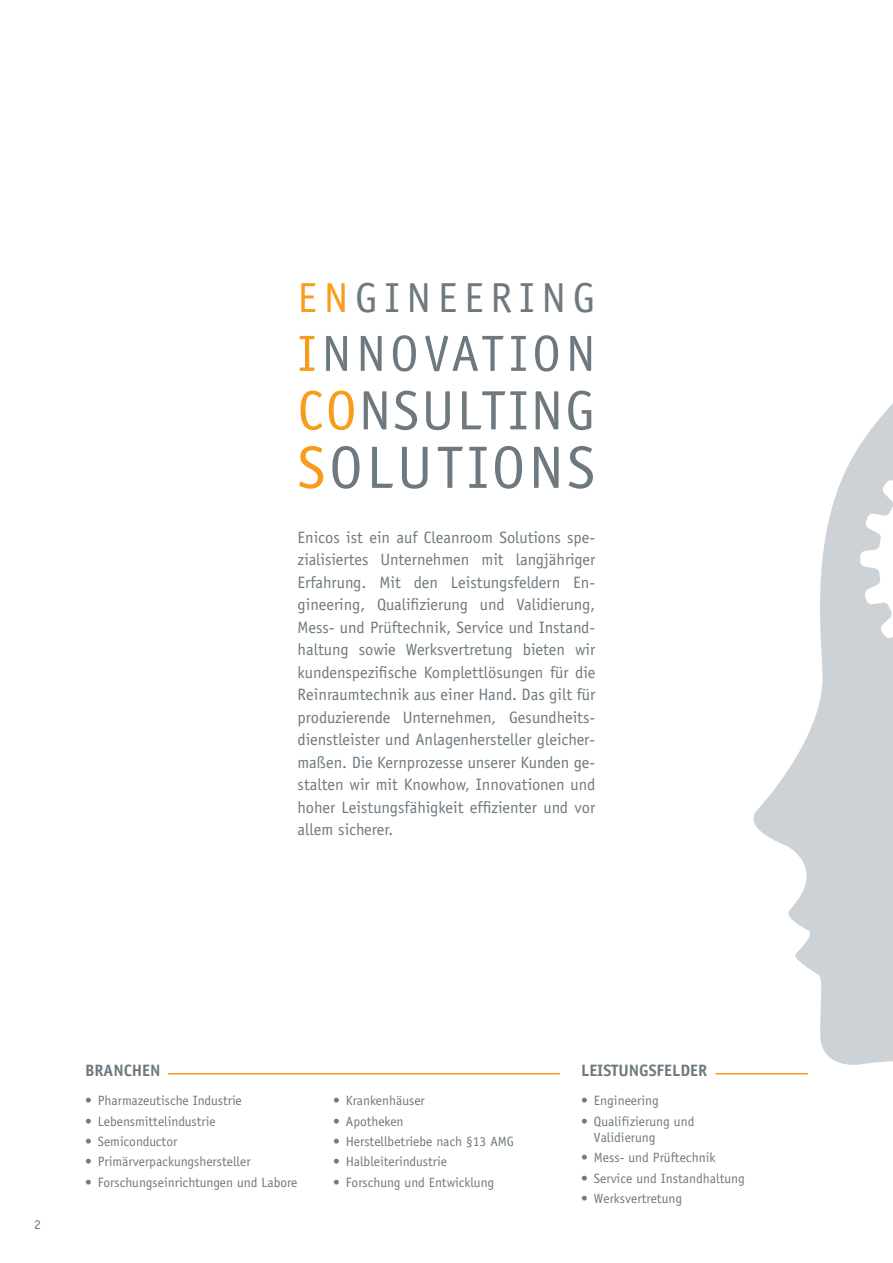
<style>
.page{position:relative;width:893px;height:1263px;background:#fff}
.page>*{position:absolute;margin:0;border:0;box-sizing:border-box;transform-origin:0 0}
.t1{font:60px "Officina Sans";letter-spacing:.065em;color:#6e797f}
.t2{font:55.5px "Officina Sans";letter-spacing:.045em;color:#6e797f}
.t3{font:51px "Officina Sans";letter-spacing:.105em;color:#6e797f}
.t4{font:42px "Officina Sans";letter-spacing:.165em;color:#6e797f}
.t5{font:16.5px/22.5px "Officina Sans";color:#6e797f;text-align:justify}
.t6{font:700 16.5px "Officina Sans";color:#6e797f}
.t7{font:13.5px/16.2px "Officina Sans";color:#6e797f}
.s1{color:#f89c1c}
</style>
<div class="page">
<svg style="left:749px;top:403px;width:144px;height:672px"></svg>
<svg style="left:860px;top:433px;width:33px;height:255px"></svg>
<hr style="left:168px;top:1073px;width:392px;height:1px;background:#f89c1c">
<hr style="left:715px;top:1073px;width:93px;height:1px;background:#f89c1c">
<h3 class="t4" style="left:298px;top:274px;width:299px"><span class="s1">EN</span>GINEERING</h3>
<h3 class="t3" style="left:298px;top:324px;width:299px"><span class="s1">I</span>NNOVATION</h3>
<h2 class="t2" style="left:298px;top:378px;width:299px"><span class="s1">CO</span>NSULTING</h2>
<h1 class="t1" style="left:298px;top:432px;width:299px"><span class="s1">S</span>OLUTIONS</h1>
<p class="t5" style="left:298px;top:526px;width:299px">Enicos ist ein auf Cleanroom Solutions spe&shy;zialisiertes Unternehmen mit langjähriger Erfahrung. Mit den Leistungsfeldern En&shy;gineering, Qualifizierung und Validierung, Mess- und Prüftechnik, Service und Instand&shy;haltung sowie Werksvertretung bieten wir kundenspezifische Komplettlösungen für die Reinraumtechnik aus einer Hand. Das gilt für produzierende Unternehmen, Gesundheits&shy;dienstleister und Anlagenhersteller gleicher&shy;maßen. Die Kernprozesse unserer Kunden ge&shy;stalten wir mit Knowhow, Innovationen und hoher Leistungsfähigkeit effizienter und vor allem sicherer.</p>
<p class="t7" style="left:34px;top:1216px;width:8px">2</p>
<p class="t6" style="left:85px;top:1060px;width:77px">BRANCHEN</p>
<p class="t7" style="left:85px;top:1092px;width:158px">• Pharmazeutische Industrie</p>
<p class="t7" style="left:85px;top:1113px;width:132px">• Lebensmittelindustrie</p>
<p class="t7" style="left:85px;top:1133px;width:94px">• Semiconductor</p>
<p class="t7" style="left:85px;top:1154px;width:167px">• Primärverpackungshersteller</p>
<p class="t7" style="left:85px;top:1174px;width:214px">• Forschungseinrichtungen und Labore</p>
<p class="t7" style="left:333px;top:1092px;width:93px">• Krankenhäuser</p>
<p class="t7" style="left:333px;top:1113px;width:72px">• Apotheken</p>
<p class="t7" style="left:333px;top:1133px;width:183px">• Herstellbetriebe nach §13 AMG</p>
<p class="t7" style="left:333px;top:1154px;width:115px">• Halbleiterindustrie</p>
<p class="t7" style="left:333px;top:1174px;width:163px">• Forschung und Entwicklung</p>
<p class="t6" style="left:581px;top:1060px;width:128px">LEISTUNGSFELDER</p>
<p class="t7" style="left:581px;top:1092px;width:79px">• Engineering</p>
<p class="t7" style="left:594px;top:1113px;width:102px;text-indent:-13px">• Qualifizierung und<br>Validierung</p>
<p class="t7" style="left:581px;top:1149px;width:136px">• Mess- und Prüftechnik</p>
<p class="t7" style="left:581px;top:1170px;width:165px">• Service und Instandhaltung</p>
<p class="t7" style="left:581px;top:1190px;width:103px">• Werksvertretung</p>
</div>
